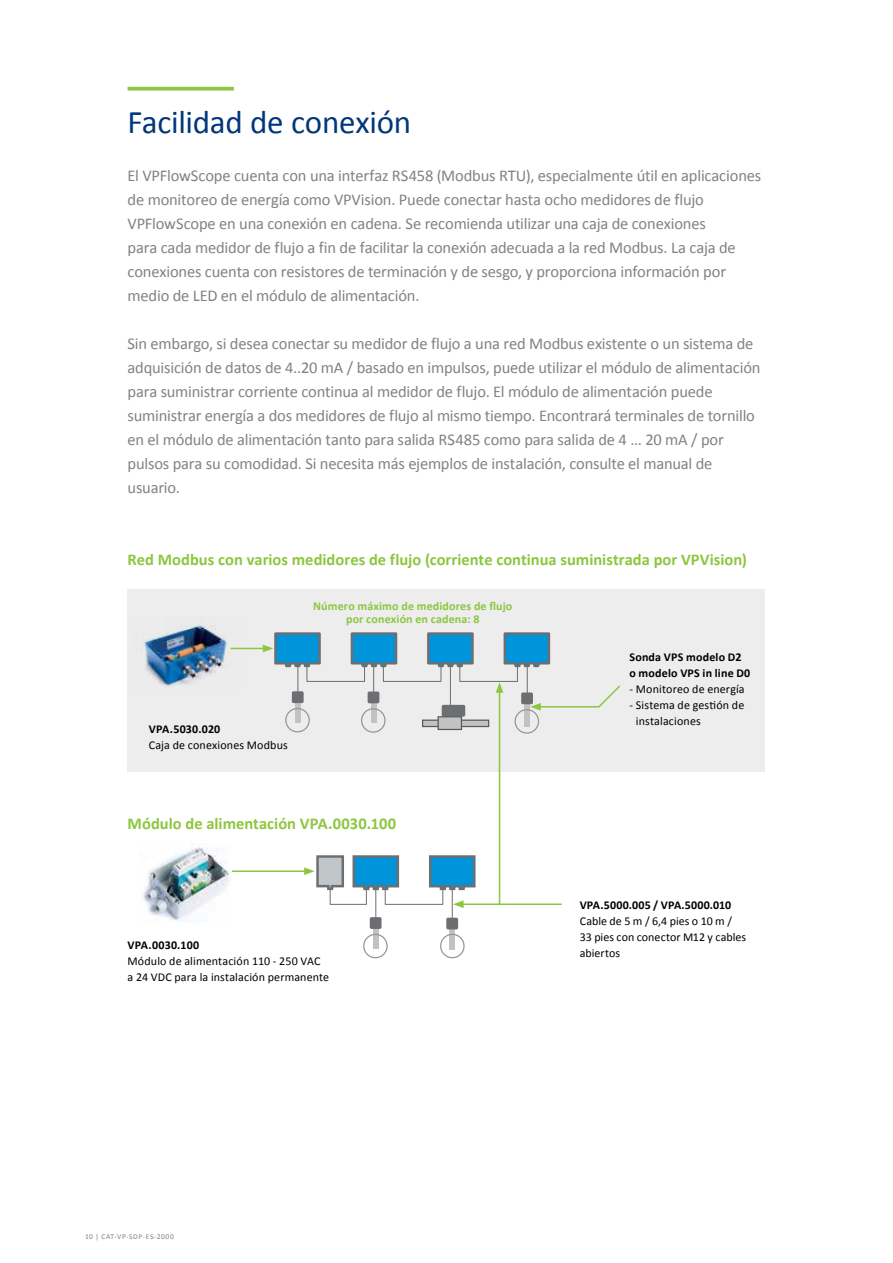
<style>
.page{position:relative;width:893px;height:1263px;background:#fff}
.page>*{position:absolute;margin:0;border:0;box-sizing:border-box;transform-origin:0 0}
.t1{font:33px "Calibri";letter-spacing:-.005em;color:#00377b}
.t2{font:16.5px/24px "Calibri";letter-spacing:-.01em;color:#808285}
.t3{font:700 16.5px "Calibri";color:#8dc63f}
.t4{font:12px/15.8px "Calibri";letter-spacing:.01em;color:#000}
.t5{font:700 12px/15.8px "Calibri";letter-spacing:.015em;color:#000}
.t6{font:700 12px/13.5px "Calibri";letter-spacing:.015em;color:#8dc63f;text-align:center}
.t7{font:7.5px "Calibri";letter-spacing:.075em;color:#808285}
</style>
<div class="page">
<svg style="left:128px;top:87px;width:106px;height:4px"></svg>
<div style="left:128px;top:589px;width:637px;height:183px;background:#ededee"></div>
<img style="left:141px;top:616px;width:101px;height:70px">
<svg style="left:350px;top:632px;width:48px;height:36px;background:#2b92c3"></svg>
<svg style="left:427px;top:632px;width:47px;height:36px;background:#2890c2"></svg>
<svg style="left:503px;top:632px;width:48px;height:36px;background:#2f94c3"></svg>
<div style="left:306px;top:665px;width:59px;height:17px;border:1px solid #6d6e71"></div>
<div style="left:383px;top:665px;width:58px;height:17px;border:1px solid #6d6e71"></div>
<div style="left:459px;top:665px;width:59px;height:17px;border:1px solid #6d6e71"></div>
<hr style="left:373px;top:663px;width:1px;height:35px;background:#6d6e71">
<div style="left:371px;top:698px;width:5px;height:25px;background:#c0c2c4"></div>
<div style="left:368px;top:691px;width:11px;height:12px;background:#6d6e71;border-radius:2px"></div>
<div style="left:361px;top:708px;width:25px;height:25px;border:1px solid #939598;border-radius:50%"></div>
<hr style="left:450px;top:667px;width:1px;height:41px;background:#6d6e71">
<div style="left:442px;top:705px;width:23px;height:12px;background:#6d6e71;border-radius:2px"></div>
<hr style="left:527px;top:667px;width:1px;height:35px;background:#6d6e71">
<div style="left:525px;top:702px;width:5px;height:25px;background:#c0c2c4"></div>
<div style="left:521px;top:692px;width:12px;height:12px;background:#6d6e71;border-radius:2px"></div>
<div style="left:515px;top:709px;width:24px;height:25px;border:1px solid #939598;border-radius:50%"></div>
<hr style="left:297px;top:663px;width:1px;height:34px;background:#6d6e71">
<div style="left:295px;top:697px;width:5px;height:26px;background:#c0c2c4"></div>
<div style="left:292px;top:691px;width:12px;height:12px;background:#6d6e71;border-radius:2px"></div>
<div style="left:285px;top:708px;width:25px;height:24px;border:1px solid #939598;border-radius:50%"></div>
<div style="left:423px;top:720px;width:66px;height:6px;background:#c0c2c4"></div>
<div style="left:422px;top:719px;width:67px;height:8px;border:1px solid #58595b"></div>
<div style="left:438px;top:717px;width:23px;height:12px;background:#c0c2c4"></div>
<div style="left:438px;top:716px;width:24px;height:14px;border:1px solid #58595b"></div>
<img style="left:143px;top:844px;width:88px;height:78px">
<svg style="left:352px;top:855px;width:48px;height:36px;background:#2d93c4"></svg>
<div style="left:385px;top:888px;width:58px;height:17px;border:1px solid #6d6e71"></div>
<svg style="left:428px;top:855px;width:48px;height:36px;background:#3396c4"></svg>
<hr style="left:452px;top:889px;width:1px;height:34px;background:#6d6e71">
<hr style="left:375px;top:889px;width:1px;height:34px;background:#6d6e71">
<div style="left:330px;top:888px;width:37px;height:17px;border:1px solid #6d6e71"></div>
<div style="left:373px;top:923px;width:5px;height:26px;background:#c0c2c4"></div>
<div style="left:370px;top:917px;width:12px;height:12px;background:#6d6e71;border-radius:2px"></div>
<div style="left:450px;top:924px;width:5px;height:25px;background:#c0c2c4"></div>
<div style="left:446px;top:918px;width:12px;height:11px;background:#6d6e71;border-radius:2px"></div>
<div style="left:363px;top:934px;width:25px;height:24px;border:1px solid #939598;border-radius:50%"></div>
<div style="left:440px;top:934px;width:25px;height:24px;border:1px solid #939598;border-radius:50%"></div>
<hr style="left:230px;top:648px;width:35px;height:1px;background:#8dc63f">
<svg style="left:263px;top:632px;width:59px;height:36px"></svg>
<hr style="left:232px;top:870px;width:74px;height:2px;background:#8dc63f">
<svg style="left:304px;top:855px;width:41px;height:36px"></svg>
<hr style="left:499px;top:690px;width:1px;height:214px;background:#8dc63f">
<svg style="left:496px;top:682px;width:7px;height:11px"></svg>
<svg style="left:530px;top:685px;width:91px;height:26px"></svg>
<hr style="left:461px;top:903px;width:101px;height:2px;background:#8dc63f">
<svg style="left:453px;top:900px;width:11px;height:8px"></svg>
<h1 class="t1" style="left:128px;top:101px;width:285px">Facilidad de conexión</h1>
<p class="t2" style="left:128px;top:164px;width:635px">El VPFlowScope cuenta con una interfaz RS458 (Modbus RTU), especialmente útil en aplicaciones de monitoreo de energía como VPVision. Puede conectar hasta ocho medidores de flujo VPFlowScope en una conexión en cadena. Se recomienda utilizar una caja de conexiones<br>para cada medidor de flujo a fin de facilitar la conexión adecuada a la red Modbus. La caja de conexiones cuenta con resistores de terminación y de sesgo, y proporciona información por medio de LED en el módulo de alimentación.</p>
<p class="t2" style="left:128px;top:332px;width:634px">Sin embargo, si desea conectar su medidor de flujo a una red Modbus existente o un sistema de adquisición de datos de 4..20 mA / basado en impulsos, puede utilizar el módulo de alimentación para suministrar corriente continua al medidor de flujo. El módulo de alimentación puede suministrar energía a dos medidores de flujo al mismo tiempo. Encontrará terminales de tornillo en el módulo de alimentación tanto para salida RS485 como para salida de 4 ... 20 mA / por pulsos para su comodidad. Si necesita más ejemplos de instalación, consulte el manual de usuario.</p>
<p class="t3" style="left:128px;top:549px;width:621px">Red Modbus con varios medidores de flujo (corriente continua suministrada por VPVision)</p>
<p class="t6" style="left:313px;top:599px;width:201px">Número máximo de medidores de flujo por conexión en cadena: 8</p>
<p class="t5" style="left:149px;top:721px;width:73px">VPA.5030.020</p>
<p class="t4" style="left:149px;top:737px;width:140px">Caja de conexiones Modbus</p>
<p class="t3" style="left:128px;top:813px;width:270px">Módulo de alimentación VPA.0030.100</p>
<p class="t5" style="left:128px;top:937px;width:73px">VPA.0030.100</p>
<p class="t4" style="left:128px;top:953px;width:203px">Módulo de alimentación 110 - 250 VAC a 24 VDC para la instalación permanente</p>
<p class="t5" style="left:629px;top:649px;width:122px">Sonda VPS modelo D2 o modelo VPS in line D0</p>
<p class="t4" style="left:629px;top:681px;width:117px">- Monitoreo de energía</p>
<p class="t4" style="left:636px;top:697px;width:110px;text-indent:-6px">- Sistema de gestión de instalaciones</p>
<p class="t5" style="left:580px;top:897px;width:153px">VPA.5000.005 / VPA.5000.010</p>
<p class="t4" style="left:580px;top:913px;width:168px">Cable de 5 m / 6,4 pies o 10 m /<br>33 pies con conector M12 y cables abiertos</p>
<p class="t7" style="left:85px;top:1231px;width:90px">10 | CAT-VP-SDP-ES-2000</p>
</div>
